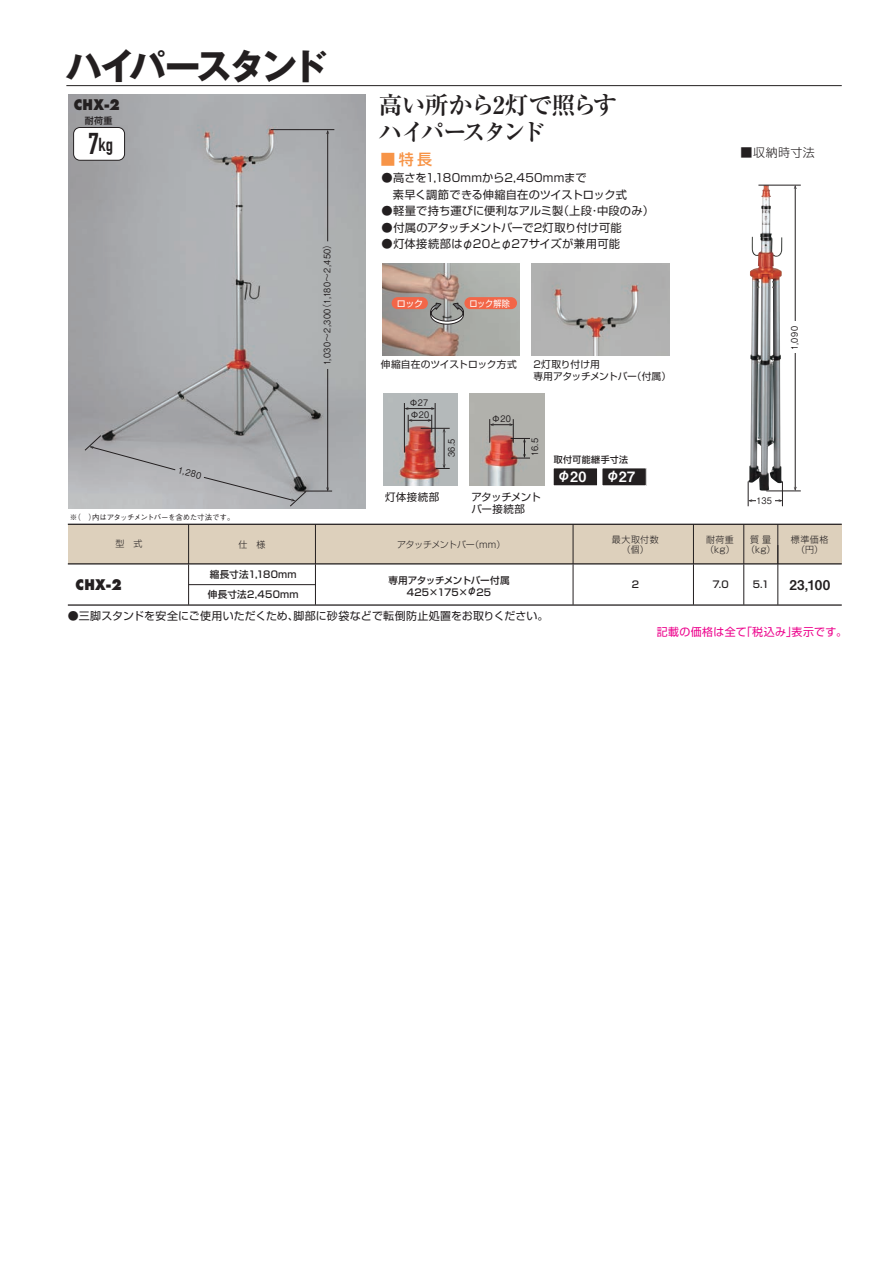
<style>
.page{position:relative;width:893px;height:1263px;background:#fff}
.page>*{position:absolute;margin:0;border:0;box-sizing:border-box;transform-origin:0 0}
.t1{font:700 36px "Gothic MB101 Pro";letter-spacing:-.095em;color:#231f20}
.t2{font:700 24px/27px "Ryumin Pro";letter-spacing:-.075em;color:#231f20}
.t3{font:18.6px "DIN Engschrift Std";color:#231f20}
.t4{font:500 15px "Shin Go Pro";color:#f79447}
.t5{font:800 14.25px "Futura Std";letter-spacing:.025em;color:#231f20;scale:.9 1}
.t6{font:14.25px "Midashi Go Pro MB31";letter-spacing:-.025em;color:#fff}
.t7{font:13.5px "Midashi Go Pro MB31";color:#231f20}
.t8{font:300 12px "Shin Go Pro";letter-spacing:.035em;color:#231f20}
.t9{font:11.25px/16.5px "Shin Go Pro";letter-spacing:.01em;color:#231f20}
.t10{font:11.25px "Shin Go Pro";letter-spacing:-.03em;color:#231f20}
.t11{font:10.95px "Shin Go Pro";letter-spacing:.015em;color:#231f20}
.t12{font:10.95px "Shin Go Pro";letter-spacing:.04em;color:#ed028c}
.t13{font:10.5px/12px "Shin Go Pro";letter-spacing:-.045em;color:#231f20}
.t14{font:10.5px "Shin Go Pro";letter-spacing:-.015em;color:#231f20}
.t15{font:9.75px/12px "Shin Go Pro";letter-spacing:-.01em;color:#231f20}
.t16{font:500 9.6px/20.4px "Shin Go Pro";letter-spacing:.015em;color:#231f20}
.t17{font:500 9.6px "Shin Go Pro";letter-spacing:-.035em;color:#231f20}
.t18{font:500 9px "Gothic BBB Pr 6 N";letter-spacing:.05em;color:#231f20;scale:.9 1}
.t19{font:300 9px/10.5px "Shin Go Pro";letter-spacing:.035em;color:#231f20;text-align:center}
.t20{font:300 9px "Shin Go Pro";letter-spacing:-.04em;color:#231f20}
.t21{font:500 9px "Shin Go Pro";letter-spacing:.035em;color:#231f20}
.t22{font:500 9px "Gothic BBB Pr 6 N";letter-spacing:.05em;color:#231f20}
.t23{font:9px "Shin Go Pro";letter-spacing:-.03em;color:#fff;scale:.9 1}
.t24{font:9px "Shin Go Pro";letter-spacing:-.03em;color:#fff}
.t25{font:500 7.5px "Gothic BBB Pro";letter-spacing:-.05em;color:#231f20}
.s1{font-size:29.7px}
</style>
<div class="page">
<img style="left:382px;top:264px;width:138px;height:92px">
<img style="left:532px;top:264px;width:137px;height:92px">
<img style="left:469px;top:394px;width:75px;height:92px">
<img style="left:383px;top:394px;width:75px;height:92px">
<img style="left:748px;top:186px;width:34px;height:305px">
<div style="left:68px;top:524px;width:774px;height:40px;background:#ddd0bc"></div>
<hr style="left:68px;top:524px;width:774px;height:1px;background:#231f20">
<hr style="left:68px;top:563px;width:774px;height:1px;background:#231f20">
<hr style="left:188px;top:524px;width:1px;height:40px;background:#231f20">
<hr style="left:743px;top:524px;width:1px;height:40px;background:#231f20">
<hr style="left:777px;top:524px;width:1px;height:40px;background:#231f20">
<hr style="left:315px;top:524px;width:1px;height:40px;background:#231f20">
<hr style="left:68px;top:604px;width:774px;height:2px;background:#231f20">
<hr style="left:188px;top:564px;width:1px;height:41px;background:#231f20">
<hr style="left:777px;top:564px;width:1px;height:41px;background:#231f20">
<hr style="left:743px;top:564px;width:1px;height:41px;background:#231f20">
<hr style="left:693px;top:524px;width:1px;height:40px;background:#231f20">
<hr style="left:693px;top:564px;width:1px;height:41px;background:#231f20">
<svg style="left:777px;top:545px;width:1px;height:18px"></svg>
<hr style="left:315px;top:564px;width:1px;height:41px;background:#231f20">
<hr style="left:573px;top:524px;width:1px;height:40px;background:#231f20">
<hr style="left:573px;top:564px;width:1px;height:41px;background:#231f20">
<hr style="left:189px;top:584px;width:126px;height:1px;background:#231f20">
<img style="left:69px;top:94px;width:296px;height:415px">
<hr style="left:749px;top:500px;width:32px;height:1px;background:#231f20">
<svg style="left:778px;top:481px;width:5px;height:25px"></svg>
<svg style="left:748px;top:481px;width:4px;height:25px"></svg>
<div style="left:464px;top:297px;width:53px;height:12px;background:#f26648;border-radius:6px"></div>
<div style="left:392px;top:297px;width:36px;height:12px;background:#f26648;border-radius:6px"></div>
<svg style="left:430px;top:303px;width:34px;height:22px"></svg>
<hr style="left:758px;top:185px;width:43px;height:1px;background:#231f20">
<hr style="left:766px;top:491px;width:35px;height:1px;background:#231f20">
<hr style="left:795px;top:186px;width:1px;height:304px;background:#231f20">
<div style="left:793px;top:321px;width:5px;height:32px;background:#fff"></div>
<hr style="left:66px;top:85px;width:776px;height:1px;background:#231f20">
<svg style="left:489px;top:419px;width:41px;height:40px;background:#ad847e"></svg>
<hr style="left:444px;top:430px;width:1px;height:37px;background:#231f20">
<svg style="left:436px;top:464px;width:14px;height:5px"></svg>
<hr style="left:404px;top:403px;width:1px;height:49px;background:#231f20">
<hr style="left:435px;top:403px;width:1px;height:49px;background:#231f20">
<svg style="left:404px;top:407px;width:46px;height:25px"></svg>
<hr style="left:271px;top:129px;width:63px;height:1px;background:#231f20">
<hr style="left:327px;top:131px;width:1px;height:110px;background:#231f20">
<svg style="left:326px;top:130px;width:3px;height:4px"></svg>
<hr style="left:327px;top:369px;width:1px;height:121px;background:#231f20">
<svg style="left:203px;top:477px;width:129px;height:30px;background:#a7a8ab"></svg>
<svg style="left:84px;top:435px;width:92px;height:35px;background:#a5a5a8"></svg>
<div style="left:756px;top:499px;width:18px;height:5px;background:#fff"></div>
<div style="left:553px;top:468px;width:44px;height:18px;background:#231f20"></div>
<div style="left:553px;top:467px;width:45px;height:19px;border:1px solid #fff"></div>
<div style="left:602px;top:468px;width:44px;height:18px;background:#231f20"></div>
<div style="left:602px;top:467px;width:45px;height:19px;border:1px solid #fff"></div>
<div style="left:74px;top:127px;width:51px;height:33px;background:#fff;border-radius:6px"></div>
<div style="left:73px;top:127px;width:52px;height:34px;border:1px solid #231f20;border-radius:6px"></div>
<h1 class="t1" style="left:66px;top:36px;width:264px">ハイパースタンド</h1>
<p class="t5" style="left:74px;top:96px;width:53px">CHX-2</p>
<p class="t21" style="left:85px;top:113px;width:29px">耐荷重</p>
<h3 class="t3" style="left:88px;top:133px;width:26px"><span class="s1">7</span>kg</h3>
<p class="t18" style="left:180px;top:463px;width:28px;rotate:15deg">1,280</p>
<p class="t25" style="left:70px;top:511px;width:166px">※（　）内はアタッチメントバーを含めた寸法です。</p>
<p class="t18" style="left:320px;top:365px;width:141px;rotate:-90deg">1,030～2,300（1,180～2,450）</p>
<h2 class="t2" style="left:378px;top:90px;width:240px">高い所から2灯で照らすハイパースタンド</h2>
<h3 class="t4" style="left:380px;top:147px;width:53px">■特長</h3>
<p class="t9" style="left:382px;top:169px;width:247px">●高さを1,180mmから2,450mmまで<br>　素早く調節できる伸縮自在のツイストロック式</p>
<p class="t9" style="left:382px;top:202px;width:274px">●軽量で持ち運びに便利なアルミ製（上段･中段のみ）</p>
<p class="t10" style="left:382px;top:218px;width:242px">●付属のアタッチメントバーで2灯取り付け可能</p>
<p class="t9" style="left:382px;top:235px;width:240px">●灯体接続部はφ20とφ27サイズが兼用可能</p>
<p class="t24" style="left:397px;top:296px;width:28px">ロック</p>
<p class="t23" style="left:469px;top:296px;width:46px">ロック解除</p>
<p class="t15" style="left:381px;top:357px;width:137px">伸縮自在のツイストロック方式</p>
<p class="t15" style="left:533px;top:357px;width:139px">2灯取り付け用<br>専用アタッチメントバー（付属）</p>
<p class="t22" style="left:409px;top:395px;width:21px">Φ27</p>
<p class="t22" style="left:410px;top:407px;width:21px">Φ20</p>
<p class="t22" style="left:492px;top:411px;width:21px">Φ20</p>
<p class="t18" style="left:444px;top:457px;width:22px;rotate:-90deg">36.5</p>
<p class="t18" style="left:528px;top:456px;width:21px;rotate:-90deg">16.5</p>
<p class="t14" style="left:385px;top:488px;width:55px">灯体接続部</p>
<p class="t13" style="left:471px;top:489px;width:71px">アタッチメントバー接続部</p>
<p class="t21" style="left:554px;top:452px;width:76px">取付可能継手寸法</p>
<p class="t6" style="left:557px;top:465px;width:31px">φ20</p>
<p class="t6" style="left:606px;top:465px;width:31px">φ27</p>
<p class="t8" style="left:740px;top:143px;width:76px">■収納時寸法</p>
<p class="t18" style="left:787px;top:350px;width:28px;rotate:-90deg">1,090</p>
<p class="t18" style="left:756px;top:493px;width:19px">135</p>
<p class="t19" style="left:115px;top:538px;width:28px">型　式</p>
<p class="t19" style="left:746px;top:533px;width:31px">質 量（kg）</p>
<p class="t19" style="left:238px;top:538px;width:28px">仕　様</p>
<p class="t19" style="left:791px;top:533px;width:39px">標準価格（円）</p>
<p class="t20" style="left:397px;top:537px;width:110px">アタッチメントバー（mm）</p>
<p class="t19" style="left:612px;top:533px;width:48px">最大取付数（個）</p>
<p class="t19" style="left:705px;top:533px;width:31px;text-align:left">耐荷重（kg）</p>
<p class="t16" style="left:208px;top:563px;width:92px">縮長寸法1,180mm伸長寸法2,450mm</p>
<p class="t17" style="left:388px;top:572px;width:123px">専用アタッチメントバー付属</p>
<p class="t16" style="left:632px;top:573px;width:9px">2</p>
<p class="t16" style="left:712px;top:573px;width:18px">7.0</p>
<p class="t16" style="left:753px;top:573px;width:18px">5.1</p>
<p class="t5" style="left:76px;top:575px;width:53px">CHX-2</p>
<p class="t7" style="left:789px;top:574px;width:42px">23,100</p>
<p class="t16" style="left:407px;top:581px;width:86px">425×175×φ25</p>
<p class="t11" style="left:68px;top:606px;width:482px">●三脚スタンドを安全にご使用いただくため、脚部に砂袋などで転倒防止処置をお取りください。</p>
<p class="t12" style="left:657px;top:623px;width:192px">記載の価格は全て「税込み」表示です。</p>
</div>
